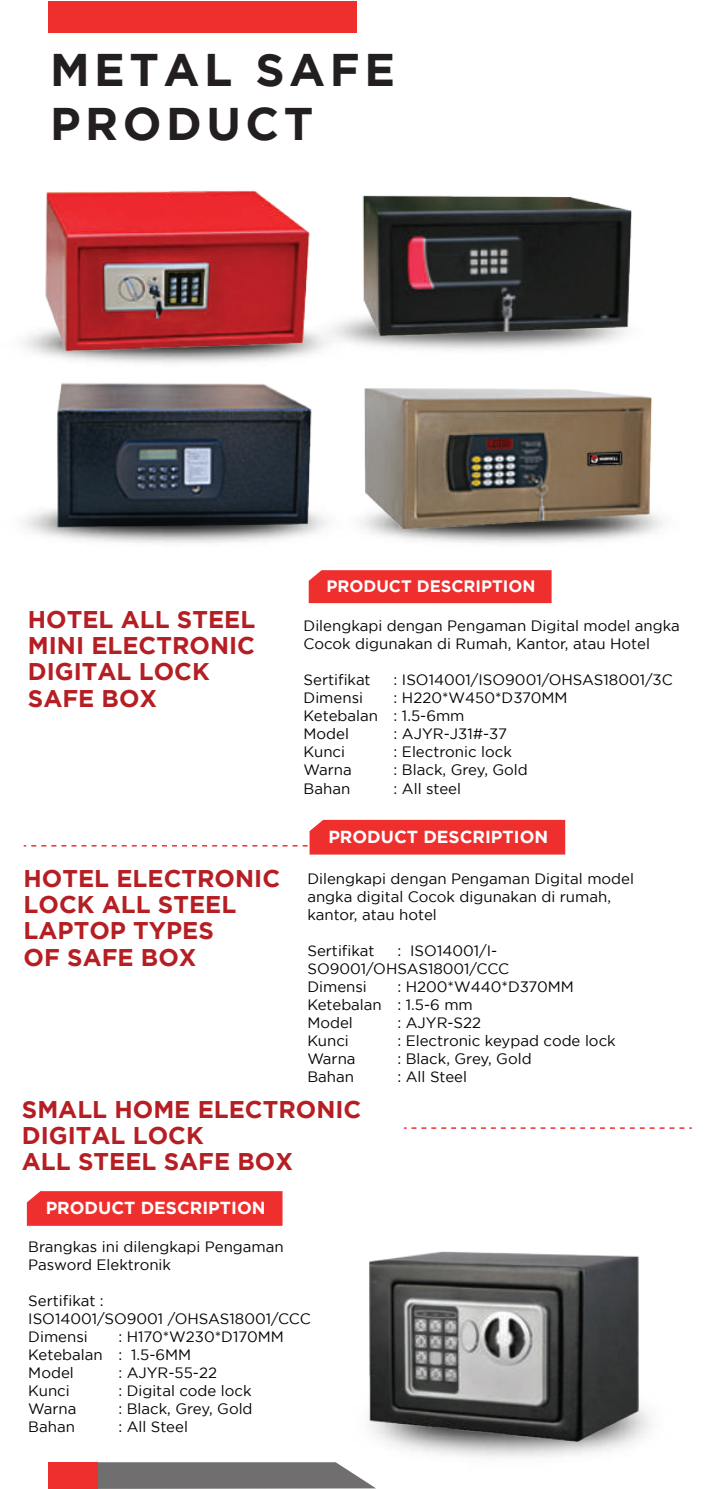
<style>
.page{position:relative;width:709px;height:1489px;background:#fff}
.page>*{position:absolute;margin:0;border:0;box-sizing:border-box;transform-origin:0 0}
.t1{font:700 45.75px/54.8px "Gotham";letter-spacing:.1em;color:#231f20}
.t2{font:700 24px/26px "Gotham";color:#b51f23}
.t3{font:700 17.5px "Gotham";color:#fff}
.t4{font:700 16.5px "Gotham";color:#fff}
.t5{font:15px/18px "Gotham";color:#040503}
</style>
<div class="page">
<div style="left:309px;top:570px;width:242px;height:33px;background:#ee2f2d"></div>
<div style="left:27px;top:1191px;width:255px;height:34px;background:#ee2f2d"></div>
<div style="left:97px;top:1462px;width:279px;height:26px;background:#706e6e"></div>
<div style="left:48px;top:1461px;width:49px;height:27px;background:#ee2f2d"></div>
<div style="left:48px;top:1px;width:309px;height:32px;background:#ee2f2d"></div>
<svg style="left:24px;top:819px;width:541px;height:35px"></svg>
<svg style="left:404px;top:1127px;width:288px;height:1px"></svg>
<img style="left:57px;top:383px;width:255px;height:79px">
<img style="left:23px;top:462px;width:255px;height:81px">
<img style="left:278px;top:462px;width:49px;height:77px">
<img style="left:23px;top:190px;width:287px;height:173px">
<img style="left:244px;top:270px;width:92px;height:91px">
<img style="left:336px;top:195px;width:296px;height:155px">
<img style="left:360px;top:388px;width:303px;height:155px">
<img style="left:294px;top:1450px;width:317px;height:24px">
<img style="left:369px;top:1251px;width:282px;height:199px">
<h1 class="t1" style="left:50px;top:41px;width:346px">METAL SAFE<br>PRODUCT</h1>
<h2 class="t2" style="left:28px;top:606px;width:229px">HOTEL ALL STEEL<br>MINI ELECTRONIC<br>DIGITAL LOCK<br>SAFE BOX</h2>
<h2 class="t2" style="left:24px;top:865px;width:258px">HOTEL ELECTRONIC<br>LOCK ALL STEEL<br>LAPTOP TYPES<br>OF SAFE BOX</h2>
<p class="t4" style="left:326px;top:576px;width:210px">PRODUCT DESCRIPTION</p>
<p class="t5" style="left:303px;top:617px;width:378px">Dilengkapi dengan Pengaman Digital model angka<br>Cocok digunakan di Rumah, Kantor, atau Hotel</p>
<p class="t5" style="left:303px;top:671px;width:69px">Sertifikat</p>
<p class="t5" style="left:393px;top:671px;width:281px">: ISO14001/ISO9001/OHSAS18001/3C</p>
<p class="t5" style="left:303px;top:689px;width:61px">Dimensi</p>
<p class="t5" style="left:303px;top:689px;width:265px;text-indent:90px">: H220*W450*D370MM<br>Ketebalan : 1.5-6mm<br>Model</p>
<p class="t5" style="left:393px;top:725px;width:115px">: AJYR-J31#-37</p>
<p class="t5" style="left:303px;top:743px;width:43px">Kunci</p>
<p class="t5" style="left:393px;top:743px;width:120px">: Electronic lock</p>
<p class="t5" style="left:303px;top:761px;width:50px">Warna</p>
<p class="t5" style="left:393px;top:761px;width:136px">: Black, Grey, Gold</p>
<p class="t5" style="left:303px;top:779px;width:48px">Bahan</p>
<p class="t5" style="left:393px;top:779px;width:69px">: All steel</p>
<p class="t3" style="left:328px;top:826px;width:221px">PRODUCT DESCRIPTION</p>
<p class="t5" style="left:307px;top:869px;width:328px">Dilengkapi dengan Pengaman Digital model angka digital Cocok digunakan di rumah, kantor, atau hotel</p>
<p class="t5" style="left:307px;top:941px;width:69px">Sertifikat</p>
<p class="t5" style="left:307px;top:941px;width:203px;text-indent:90px">: ISO14001/I-<br>SO9001/OHSAS18001/CCC<br>Dimensi</p>
<p class="t5" style="left:307px;top:977px;width:268px;text-indent:90px">: H200*W440*D370MM<br>Ketebalan : 1.5-6 mm<br>Model</p>
<p class="t5" style="left:397px;top:1013px;width:85px">: AJYR-S22</p>
<p class="t5" style="left:307px;top:1031px;width:43px">Kunci</p>
<p class="t5" style="left:397px;top:1031px;width:220px">: Electronic keypad code lock</p>
<p class="t5" style="left:307px;top:1049px;width:50px">Warna</p>
<p class="t5" style="left:397px;top:1049px;width:136px">: Black, Grey, Gold</p>
<p class="t5" style="left:307px;top:1067px;width:48px">Bahan</p>
<p class="t5" style="left:397px;top:1067px;width:71px">: All Steel</p>
<h2 class="t2" style="left:22px;top:1095px;width:341px">SMALL HOME ELECTRONIC<br>DIGITAL LOCK<br>ALL STEEL SAFE BOX</h2>
<p class="t3" style="left:46px;top:1197px;width:221px">PRODUCT DESCRIPTION</p>
<p class="t5" style="left:28px;top:1237px;width:257px">Brangkas ini dilengkapi Pengaman<br>Pasword Elektronik</p>
<p class="t5" style="left:28px;top:1291px;width:284px">Sertifikat :<br>ISO14001/SO9001 /OHSAS18001/CCC<br>Dimensi</p>
<p class="t5" style="left:28px;top:1327px;width:257px;text-indent:90px">: H170*W230*D170MM<br>Ketebalan : 1.5-6MM<br>Model</p>
<p class="t5" style="left:118px;top:1363px;width:100px">: AJYR-55-22</p>
<p class="t5" style="left:28px;top:1381px;width:43px">Kunci</p>
<p class="t5" style="left:118px;top:1381px;width:135px">: Digital code lock</p>
<p class="t5" style="left:28px;top:1399px;width:50px">Warna</p>
<p class="t5" style="left:118px;top:1399px;width:136px">: Black, Grey, Gold</p>
<p class="t5" style="left:28px;top:1417px;width:48px">Bahan</p>
<p class="t5" style="left:118px;top:1417px;width:71px">: All Steel</p>
</div>
